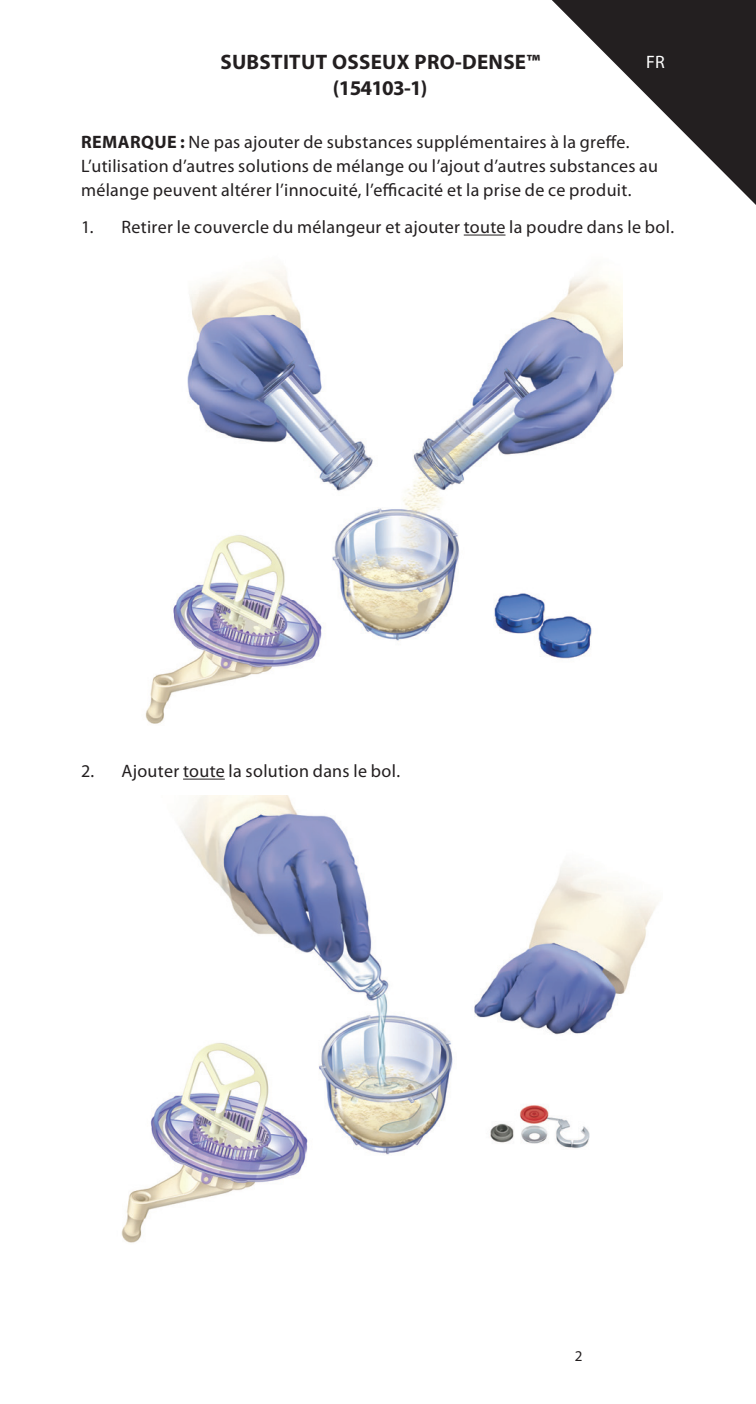
<style>
.page{position:relative;width:756px;height:1404px;background:#fff}
.page>*{position:absolute;margin:0;border:0;box-sizing:border-box;transform-origin:0 0}
.t1{font:700 21px/26.1px "Myriad Pro";letter-spacing:.015em;color:#231f20;text-align:center}
.t2{font:18px/24px "Myriad Pro";letter-spacing:.015em;color:#231f20}
.t3{font:18px "Myriad Pro";color:#fff}
.t4{font:15px "Myriad Pro";color:#231f20}
.s1{font-weight:700}
</style>
<div class="page">
<hr style="left:464px;top:235px;width:41px;height:1px;background:#231f20">
<hr style="left:183px;top:779px;width:42px;height:1px;background:#231f20">
<img style="left:145px;top:270px;width:477px;height:454px">
<img style="left:121px;top:795px;width:536px;height:448px">
<svg style="left:552px;top:0;width:204px;height:205px"></svg>
<p class="t1" style="left:220px;top:48px;width:321px">SUBSTITUT OSSEUX PRO-DENSE™ (154103-1)</p>
<p class="t2" style="left:81px;top:129px;width:579px"><span class="s1">REMARQUE :</span> Ne pas ajouter de substances supplémentaires à la greffe.<br>L’utilisation d’autres solutions de mélange ou l’ajout d’autres substances au mélange peuvent altérer l’innocuité, l’efficacité et la prise de ce produit.</p>
<p class="t2" style="left:81px;top:215px;width:595px">1. Retirer le couvercle du mélangeur et ajouter toute la poudre dans le bol.</p>
<p class="t3" style="left:646px;top:51px;width:20px">FR</p>
<p class="t2" style="left:81px;top:759px;width:321px">2. Ajouter toute la solution dans le bol.</p>
<p class="t4" style="left:575px;top:1347px;width:9px">2</p>
</div>
